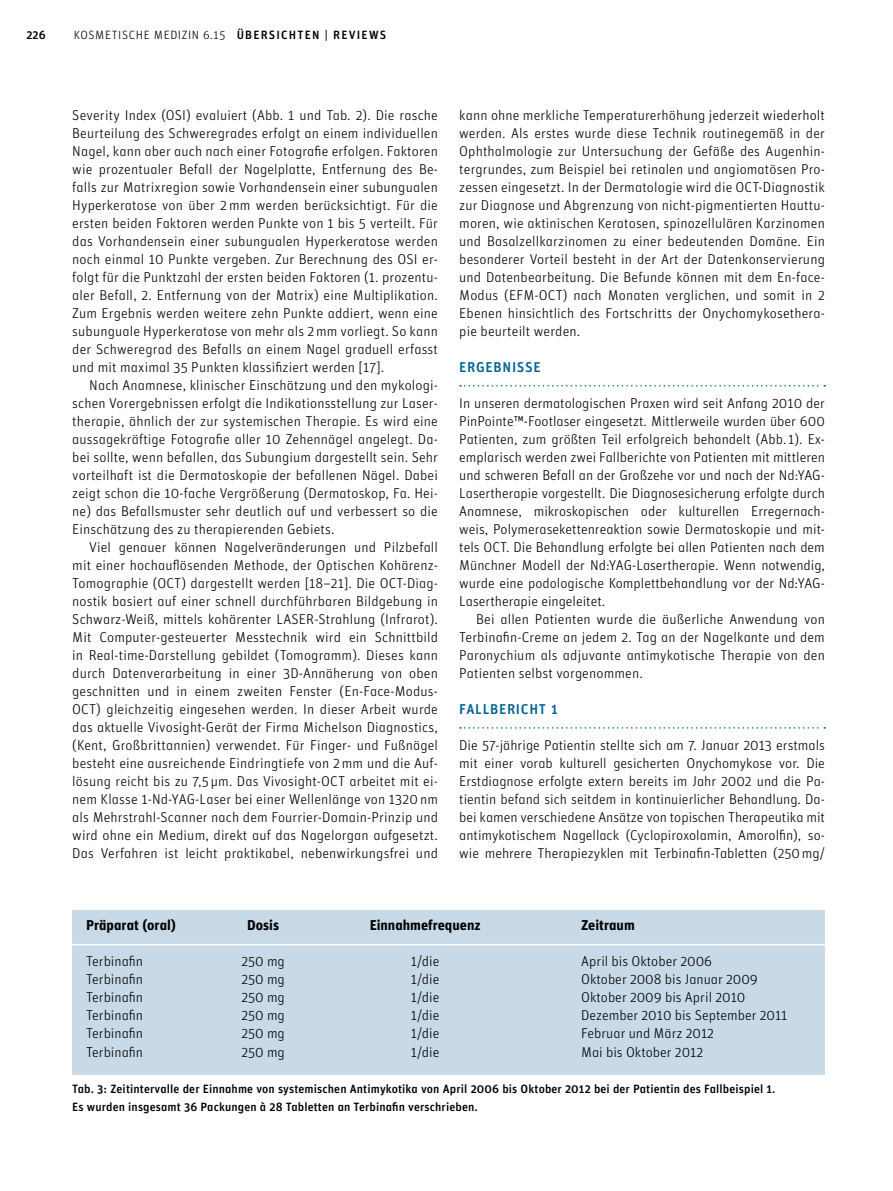
<style>
.page{position:relative;width:893px;height:1191px;background:#fff}
.page>*{position:absolute;margin:0;border:0;box-sizing:border-box;transform-origin:0 0}
.t1{font:14.25px/18px "Unit Light Alternate";letter-spacing:.005em;color:#000;text-align:justify}
.t2{font:14.25px "Unit Bold Alternate";color:#000}
.t3{font:14.25px "Unit Medium Alternate";letter-spacing:.05em;color:#006293}
.t4{font:12px/18px "Unit Medium Alternate";letter-spacing:.01em;color:#000}
.t5{font:12px "Unit Light Alternate";letter-spacing:.05em;color:#000}
.s1{font-family:"Unit Medium Alternate"}
</style>
<div class="page">
<svg style="left:460px;top:385px;width:365px;height:1px"></svg>
<svg style="left:460px;top:727px;width:365px;height:1px"></svg>
<div style="left:72px;top:910px;width:753px;height:164px;background:#c8dae8"></div>
<hr style="left:72px;top:944px;width:753px;height:1px;background:#fff">
<p class="t4" style="left:26px;top:26px;width:21px">226</p>
<p class="t5" style="left:74px;top:28px;width:232px">Kosmetische M edizin 6.15 <span class="s1">Übe rsi chten</span></p>
<p class="t4" style="left:325px;top:26px;width:63px">| Reviews</p>
<p class="t1" style="left:72px;top:106px;width:367px">Severity I ndex (OSI) evaluiert (Abb. 1 und Tab. 2). Die rasche Beurteilung des Schweregrades erfolgt an einem individuellen Nagel, kann aber auch nach einer Fotografie erfolgen. Faktoren wie prozentualer Befall der Nagelplatte, Entfernung des Be&shy;falls zur Matrixregion sowie Vorhandensein einer subungualen Hyperkeratose von über 2mm werden berücksichtigt. Für die ersten beiden Faktoren werden Punkte von 1 bis 5 verteilt. Für das Vorhandensein einer subungualen Hyperkeratose werden noch einmal 10 Punkte vergeben. Zur Berechnung des OSI</p>
<p class="t1" style="left:422px;top:250px;width:17px">er-</p>
<p class="t1" style="left:72px;top:268px;width:367px">folgt für die Punktzahl der ersten beiden Faktoren (1. prozentu-</p>
<p class="t1" style="left:72px;top:286px;width:367px">aler Befall, 2. Entfernung von der Matrix) eine Multiplikation.</p>
<p class="t1" style="left:72px;top:304px;width:367px">Zum Ergebnis werden weitere zehn Punkte addiert, wenn eine</p>
<p class="t1" style="left:72px;top:322px;width:367px">subunguale Hyperkeratose von mehr als 2mm vorliegt. So kann</p>
<p class="t1" style="left:72px;top:340px;width:367px">der Schweregrad des Befalls an einem Nagel graduell erfasst</p>
<p class="t1" style="left:72px;top:358px;width:314px">und mit maximal 35 Punkten klassifiziert werden [17].</p>
<p class="t1" style="left:89px;top:376px;width:350px">Nach Anamnese, klinischer Einschätzung und den mykologi-</p>
<p class="t1" style="left:72px;top:394px;width:367px">schen Vorergebnissen erfolgt die I ndikationsstellung zur Laser-</p>
<p class="t1" style="left:72px;top:412px;width:367px">therapie, ähnlich der zur systemischen Therapie. Es wird eine</p>
<p class="t1" style="left:72px;top:430px;width:367px">aussagekräftige Fotografie aller 10 Zehennägel angelegt. Da-</p>
<p class="t1" style="left:72px;top:448px;width:367px">bei sollte, wenn befallen, das Subungium dargestellt sein. Sehr</p>
<p class="t1" style="left:72px;top:466px;width:367px">vorteilhaft ist die Dermatoskopie der befallenen Nägel. Dabei</p>
<p class="t1" style="left:72px;top:484px;width:367px">zeigt schon die 10-fache Vergrößerung (Dermatoskop, Fa. Hei-</p>
<p class="t1" style="left:72px;top:502px;width:367px">ne) das Befallsmuster sehr deutlich auf und verbessert so die</p>
<p class="t1" style="left:72px;top:520px;width:264px">Einschätzung des zu therapierenden Gebiets.</p>
<p class="t1" style="left:89px;top:538px;width:350px">Viel genauer können Nagelveränderungen und Pilzbefall</p>
<p class="t1" style="left:72px;top:556px;width:367px">mit einer hochauflösenden Methode, der Optischen Kohärenz-</p>
<p class="t1" style="left:72px;top:574px;width:367px">Tomographie (OCT) dargestellt werden [18–21]. Die OCT-Diag-</p>
<p class="t1" style="left:72px;top:592px;width:367px">nostik basiert auf einer schnell durchführbaren Bildgebung in</p>
<p class="t1" style="left:72px;top:610px;width:220px">Schwarz-Weiß, mittels kohärenter LASER</p>
<p class="t1" style="left:72px;top:610px;width:367px;text-indent:242px">-Strahlung (I nfrarot).<br>M it Computer-gesteuerter Messtechnik wird ein Schnittbild in Real-time-Darstellung gebildet (Tomogramm). Dieses kann durch Datenverarbeitung in einer 3D-Annäherung von oben geschnitten und in einem zweiten Fenster (En-Face-Modus-OCT) gleichzeitig eingesehen werden. I n dieser Arbeit wurde das aktuelle Vivosight-Gerät der Firma Michelson Diagnostics, (Kent, Großbrittannien) verwendet. Für Finger- und Fußnägel besteht eine ausreichende Eindringtiefe von 2mm und die Auf&shy;lösung reicht bis zu 7,5 µm. Das Vivosight-OCT arbeitet mit ei&shy;nem Klasse 1-Nd-YAG-Laser bei einer Wellenlänge von 1320nm als Mehrstrahl-Scanner nach dem Fourrier-Domain-Prinzip und wird ohne ein Medium, direkt auf das Nagelorgan aufgesetzt.<br>Das Verfahren ist leicht praktikabel, nebenwirkungsfrei und</p>
<p class="t1" style="left:459px;top:106px;width:367px">kann ohne merkliche Temperaturerhöhung jederzeit wiederholt werden. Als erstes wurde diese Technik routinegemäß in der Ophthalmologie zur Untersuchung der Gefäße des Augenhin&shy;tergrundes, zum Beispiel bei retinalen und angiomatösen Pro&shy;zessen eingesetzt. I n der Dermatologie wird die OCT-Diagnostik zur Diagnose und Abgrenzung von nicht-pigmentierten Hauttu&shy;moren, wie aktinischen Keratosen, spinozellulären Karzinomen und Basalzellkarzinomen zu einer bedeutenden Domäne. Ein besonderer Vorteil besteht in der Art der Datenkonservierung und Datenbearbeitung. Die Befunde können mit dem En-face-Modus (EFM-OCT) nach Monaten verglichen, und somit in 2<br>Ebenen hinsichtlich des Fortschritts der Onychomykosethera&shy;pie beurteilt werden.</p>
<p class="t3" style="left:459px;top:359px;width:26px">Ergebni</p>
<p class="t3" style="left:517px;top:359px;width:23px">sse</p>
<p class="t1" style="left:459px;top:394px;width:367px">I n unseren dermatologischen Praxen wird seit Anfang 2010 der</p>
<p class="t1" style="left:459px;top:412px;width:367px">PinPointe™-Footlaser eingesetzt. M ittlerweile wurden über 600</p>
<p class="t1" style="left:459px;top:430px;width:367px">Patienten, zum größten Teil erfolgreich behandelt (Abb. 1). Ex-</p>
<p class="t1" style="left:459px;top:448px;width:367px">emplarisch werden zwei Fallberichte von Patienten mit mittleren</p>
<p class="t1" style="left:459px;top:466px;width:367px">und schweren Befall an der Großzehe vor und nach der Nd:YAG-</p>
<p class="t1" style="left:459px;top:484px;width:367px">Lasertherapie vorgestellt. Die Diagnosesicherung erfolgte durch</p>
<p class="t1" style="left:459px;top:502px;width:367px">Anamnese, mikroskopischen oder kulturellen Erregernach-</p>
<p class="t1" style="left:459px;top:520px;width:367px">weis, Polymerasekettenreaktion sowie Dermatoskopie und mit-</p>
<p class="t1" style="left:459px;top:538px;width:367px">tels OCT. Die Behandlung erfolgte bei allen Patienten nach dem</p>
<p class="t1" style="left:459px;top:556px;width:367px">Münchner Modell der Nd:YAG-Lasertherapie. Wenn notwendig,</p>
<p class="t1" style="left:459px;top:574px;width:367px">wurde eine podologische Komplettbehandlung vor der Nd:YAG-</p>
<p class="t1" style="left:459px;top:592px;width:148px">Lasertherapie eingeleitet.</p>
<p class="t1" style="left:476px;top:610px;width:350px">Bei allen Patienten wurde die äußerliche Anwendung von</p>
<p class="t1" style="left:459px;top:628px;width:367px">Terbinafin-Creme an jedem 2. Tag an der Nagelkante und dem</p>
<p class="t1" style="left:459px;top:646px;width:367px">Paronychium als adjuvante antimykotische Therapie von den</p>
<p class="t1" style="left:459px;top:664px;width:185px">Patienten selbst vorgenommen.</p>
<p class="t3" style="left:459px;top:700px;width:25px">Fallbe</p>
<p class="t3" style="left:507px;top:700px;width:52px">richt 1</p>
<p class="t1" style="left:459px;top:736px;width:367px">Die 57-jährige Patientin stellte sich am 7. Januar 2013 erstmals mit einer vorab kulturell gesicherten Onychomykose vor. Die Erstdiagnose erfolgte extern bereits im Jahr 2002 und die Pa&shy;tientin befand sich seitdem in kontinuierlicher Behandlung. Da&shy;bei kamen verschiedene Ansätze von topischen Therapeutika mit antimykotischem Nagellack (Cyclopiroxolamin, Amorolfin), so&shy;wie mehrere Therapiezyklen mit Terbinafin-Tabletten (250mg/</p>
<p class="t2" style="left:86px;top:916px;width:131px">Präparat (oral) D</p>
<p class="t2" style="left:256px;top:916px;width:25px">osis</p>
<p class="t2" style="left:370px;top:916px;width:112px">Einnahmefrequenz</p>
<p class="t2" style="left:581px;top:916px;width:55px">Zeitraum</p>
<p class="t1" style="left:86px;top:952px;width:58px">Terbinafin</p>
<p class="t1" style="left:241px;top:952px;width:45px">250 mg</p>
<p class="t1" style="left:411px;top:952px;width:30px">1/die</p>
<p class="t1" style="left:581px;top:952px;width:132px">April bis Oktober 2006</p>
<p class="t1" style="left:86px;top:970px;width:58px">Terbinafin</p>
<p class="t1" style="left:241px;top:970px;width:45px">250 mg</p>
<p class="t1" style="left:411px;top:970px;width:30px">1/die</p>
<p class="t1" style="left:581px;top:970px;width:178px">Oktober 2008 bis Januar 2009</p>
<p class="t1" style="left:86px;top:988px;width:58px">Terbinafin</p>
<p class="t1" style="left:241px;top:988px;width:45px">250 mg</p>
<p class="t1" style="left:411px;top:988px;width:30px">1/die</p>
<p class="t1" style="left:581px;top:988px;width:166px">O ktober 2009 bis April 2010</p>
<p class="t1" style="left:86px;top:1006px;width:58px">Terbinafin</p>
<p class="t1" style="left:241px;top:1006px;width:45px">250 mg</p>
<p class="t1" style="left:411px;top:1006px;width:30px">1/die</p>
<p class="t1" style="left:581px;top:1006px;width:208px">Dezember 2010 bis September 2011</p>
<p class="t1" style="left:86px;top:1024px;width:58px">Terbinafin</p>
<p class="t1" style="left:241px;top:1024px;width:45px">250 mg</p>
<p class="t1" style="left:411px;top:1024px;width:30px">1/die</p>
<p class="t1" style="left:581px;top:1024px;width:134px">Februar und März 2012</p>
<p class="t1" style="left:86px;top:1042px;width:58px">Terbinafin</p>
<p class="t1" style="left:241px;top:1042px;width:45px">250 mg</p>
<p class="t1" style="left:411px;top:1042px;width:30px">1/die</p>
<p class="t1" style="left:581px;top:1042px;width:124px">Mai bis Oktober 2012</p>
<p class="t4" style="left:72px;top:1079px;width:705px">Tab. 3: Zeitintervalle der Einnahme von systemischen Antimykotika von April 2006 bis Oktober 2012 bei der Patientin des Fallbeispiel 1.<br>Es wurden insgesamt 36 Packungen à 28 Tabletten an Terbinafin verschrieben.</p>
</div>
